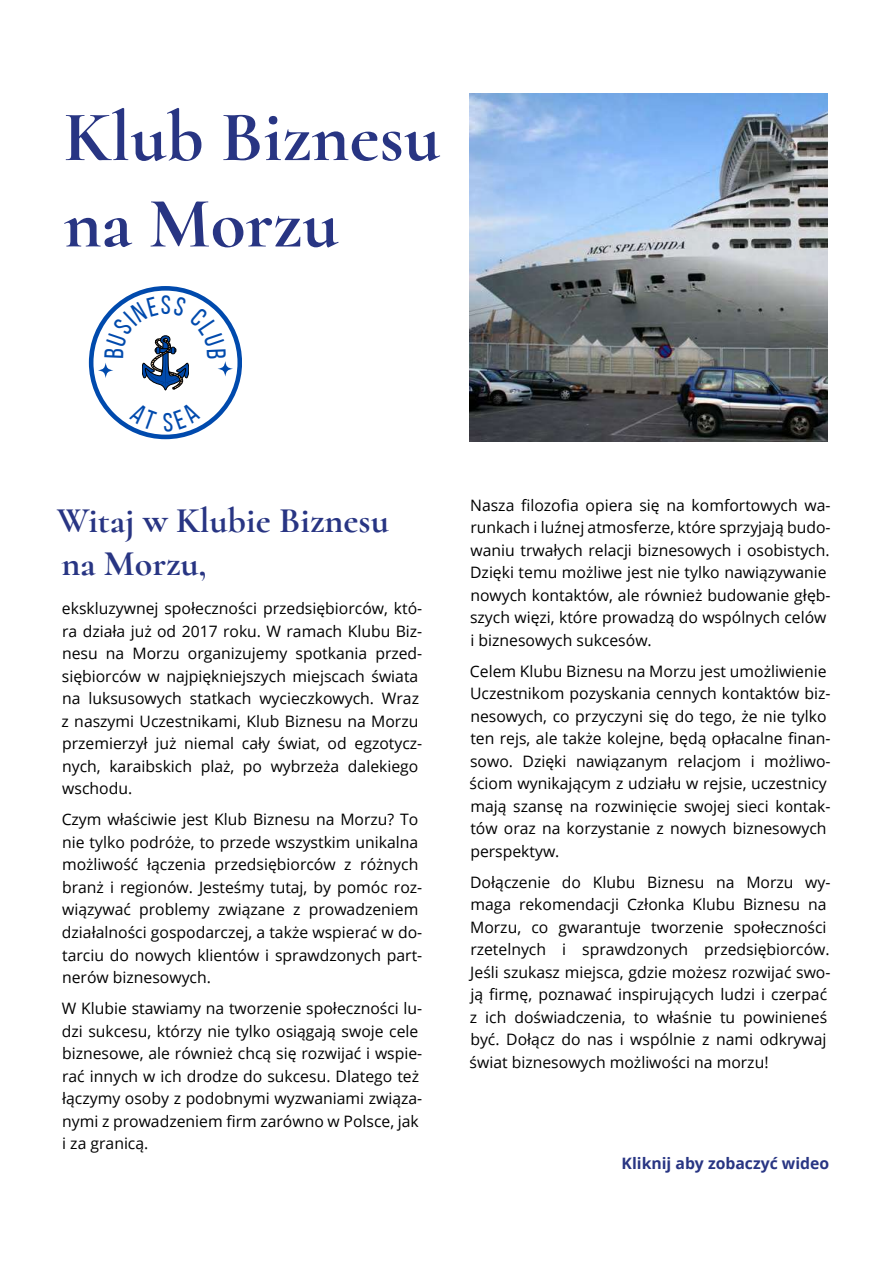
<style>
.page{position:relative;width:893px;height:1263px;background:#fff}
.page>*{position:absolute;margin:0;border:0;box-sizing:border-box;transform-origin:0 0}
.t1{font:700 72px/86.4px "Cormorant";color:#283583}
.t2{font:700 36px/43.2px "Cormorant";color:#283583}
.t3{font:15.75px/22.5px "Open Sans";color:#000}
.t4{font:700 15.75px "Open Sans";color:#283583}
</style>
<div class="page">
<img style="left:470px;top:94px;width:357px;height:347px">
<svg style="left:89px;top:286px;width:153px;height:153px"></svg>
<h1 class="t1" style="left:64px;top:93px;width:378px">Klub Biznesu na Morzu</h1>
<h2 class="t2" style="left:57px;top:498px;width:334px">Witaj w Klubie Biznesu na Morzu,</h2>
<p class="t3" style="left:62px;top:597px;width:362px">ekskluzywnej społeczności przedsiębiorców, któ&shy;ra działa już od 2017 roku. W ramach Klubu Biz&shy;nesu na Morzu organizujemy spotkania przed&shy;siębiorców w najpiękniejszych miejscach świata na luksusowych statkach wycieczkowych. Wraz z naszymi Uczestnikami, Klub Biznesu na Morzu przemierzył już niemal cały świat, od egzotycz&shy;nych, karaibskich plaż, po wybrzeża dalekiego wschodu.</p>
<p class="t3" style="left:62px;top:808px;width:362px">Czym właściwie jest Klub Biznesu na Morzu? To nie tylko podróże, to przede wszystkim unikalna możliwość łączenia przedsiębiorców z różnych branż i regionów. Jesteśmy tutaj, by pomóc roz&shy;wiązywać problemy związane z prowadzeniem działalności gospodarczej, a także wspierać w do&shy;tarciu do nowych klientów i sprawdzonych part&shy;nerów biznesowych.</p>
<p class="t3" style="left:62px;top:997px;width:362px">W Klubie stawiamy na tworzenie społeczności lu&shy;dzi sukcesu, którzy nie tylko osiągają swoje cele biznesowe, ale również chcą się rozwijać i wspie&shy;rać innych w ich drodze do sukcesu. Dlatego też łączymy osoby z podobnymi wyzwaniami związa&shy;nymi z prowadzeniem firm zarówno w Polsce, jak i za granicą.</p>
<p class="t3" style="left:470px;top:493px;width:362px">Nasza filozofia opiera się na komfortowych wa&shy;runkach i luźnej atmosferze, które sprzyjają budo&shy;waniu trwałych relacji biznesowych i osobistych.<br>Dzięki temu możliwe jest nie tylko nawiązywanie nowych kontaktów, ale również budowanie głęb&shy;szych więzi, które prowadzą do wspólnych celów i biznesowych sukcesów.</p>
<p class="t3" style="left:470px;top:659px;width:362px">Celem Klubu Biznesu na Morzu jest umożliwienie Uczestnikom pozyskania cennych kontaktów biz&shy;nesowych, co przyczyni się do tego, że nie tylko ten rejs, ale także kolejne, będą opłacalne finan&shy;sowo. Dzięki nawiązanym relacjom i możliwo&shy;ściom wynikającym z udziału w rejsie, uczestnicy mają szansę na rozwinięcie swojej sieci kontak&shy;tów oraz na korzystanie z nowych biznesowych perspektyw.</p>
<p class="t3" style="left:470px;top:870px;width:362px">Dołączenie do Klubu Biznesu na Morzu wy&shy;maga rekomendacji Członka Klubu Biznesu na Morzu, co gwarantuje tworzenie społeczności rzetelnych i sprawdzonych przedsiębiorców.<br>Jeśli szukasz miejsca, gdzie możesz rozwijać swo&shy;ją firmę, poznawać inspirujących ludzi i czerpać z ich doświadczenia, to właśnie tu powinieneś być. Dołącz do nas i wspólnie z nami odkrywaj świat biznesowych możliwości na morzu!</p>
<p class="t4" style="left:622px;top:1152px;width:209px">Kliknij aby zobaczyć wideo</p>
</div>
